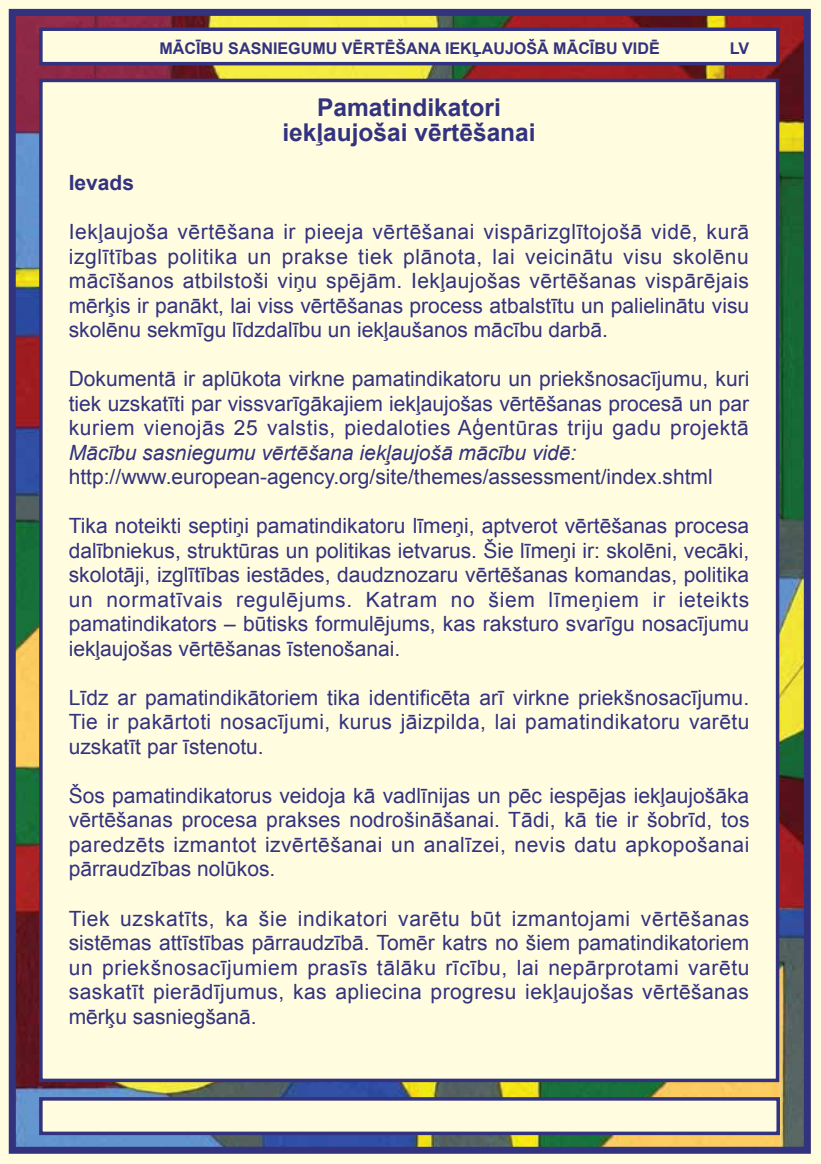
<style>
.page{position:relative;width:821px;height:1164px;background:#fff}
.page>*{position:absolute;margin:0;border:0;box-sizing:border-box;transform-origin:0 0}
.t1{font:700 24.5px/24.5px "Arial";color:#32327f;text-align:center}
.t2{font:21px/24.5px "Arial";color:#32327f;text-align:justify}
.t3{font:italic 21px "Arial";color:#32327f}
.t4{font:700 21px "Arial";color:#32327f}
.t5{font:700 16.1px "Arial";color:#32327f}
</style>
<div class="page">
<img style="left:17px;top:17px;width:786px;height:1128px">
<div style="left:0;top:0;width:821px;height:12px;background:#fffcdf"></div>
<div style="left:807px;top:0;width:14px;height:1163px;background:#fffcdf"></div>
<div style="left:0;top:1150px;width:821px;height:13px;background:#fffcdf"></div>
<div style="left:0;top:0;width:12px;height:1163px;background:#fffcdf"></div>
<div style="left:9px;top:9px;width:802px;height:1144px;border:7px solid #32327f"></div>
<div style="left:39px;top:79px;width:740px;height:1002px;background:#fffcdf;border:4px solid #32327f"></div>
<div style="left:39px;top:1096px;width:741px;height:38px;background:#fffcdf;border:4px solid #32327f"></div>
<div style="left:39px;top:27px;width:741px;height:38px;background:#fffcdf;border:4px solid #32327f"></div>
<p class="t5" style="left:159px;top:37px;width:502px">MĀCĪBU SASNIEGUMU VĒRTĒŠANA IEKĻAUJOŠĀ MĀCĪBU VIDĒ</p>
<p class="t5" style="left:730px;top:37px;width:21px">LV</p>
<p class="t1" style="left:282px;top:96px;width:255px">Pamatindikatori iekļaujošai vērtēšanai</p>
<p class="t4" style="left:69px;top:169px;width:67px">Ievads</p>
<p class="t2" style="left:69px;top:219px;width:682px">Iekļaujoša vērtēšana ir pieeja vērtēšanai vispārizglītojošā vidē, kurā izglītības politika un prakse tiek plānota, lai veicinātu visu skolēnu mācīšanos atbilstoši viņu spējām. Iekļaujošas vērtēšanas vispārējais mērķis ir panākt, lai viss vērtēšanas process atbalstītu un palielinātu visu skolēnu sekmīgu līdzdalību un iekļaušanos mācību darbā.</p>
<p class="t2" style="left:69px;top:366px;width:682px">Dokumentā ir aplūkota virkne pamatindikatoru un priekšnosacījumu, kuri tiek uzskatīti par vissvarīgākajiem iekļaujošas vērtēšanas procesā un par kuriem vienojās 25 valstis, piedaloties Aģentūras triju gadu projektā</p>
<p class="t3" style="left:69px;top:438px;width:509px">Mācību sasniegumu vērtēšana iekļaujošā mācību vidē:</p>
<p class="t2" style="left:69px;top:464px;width:645px">http://www.european-agency.org/site/themes/assessment/index.shtml</p>
<p class="t2" style="left:69px;top:513px;width:682px">Tika noteikti septiņi pamatindikatoru līmeņi, aptverot vērtēšanas procesa dalībniekus, struktūras un politikas ietvarus. Šie līmeņi ir: skolēni, vecāki, skolotāji, izglītības iestādes, daudznozaru vērtēšanas komandas, politika un normatīvais regulējums. Katram no šiem līmeņiem ir ieteikts pamatindikators – būtisks formulējums, kas raksturo svarīgu nosacījumu iekļaujošas vērtēšanas īstenošanai.</p>
<p class="t2" style="left:69px;top:685px;width:682px">Līdz ar pamatindikātoriem tika identificēta arī virkne priekšnosacījumu.<br>Tie ir pakārtoti nosacījumi, kurus jāizpilda, lai pamatindikatoru varētu uzskatīt par īstenotu.</p>
<p class="t2" style="left:69px;top:783px;width:682px">Šos pamatindikatorus veidoja kā vadlīnijas un pēc iespējas iekļaujošāka vērtēšanas procesa prakses nodrošināšanai. Tādi, kā tie ir šobrīd, tos paredzēts izmantot izvērtēšanai un analīzei, nevis datu apkopošanai pārraudzības nolūkos.</p>
<p class="t2" style="left:69px;top:906px;width:682px">Tiek uzskatīts, ka šie indikatori varētu būt izmantojami vērtēšanas sistēmas attīstības pārraudzībā. Tomēr katrs no šiem pamatindikatoriem un priekšnosacījumiem prasīs tālāku rīcību, lai nepārprotami varētu saskatīt pierādījumus, kas apliecina progresu iekļaujošas vērtēšanas mērķu sasniegšanā.</p>
</div>
